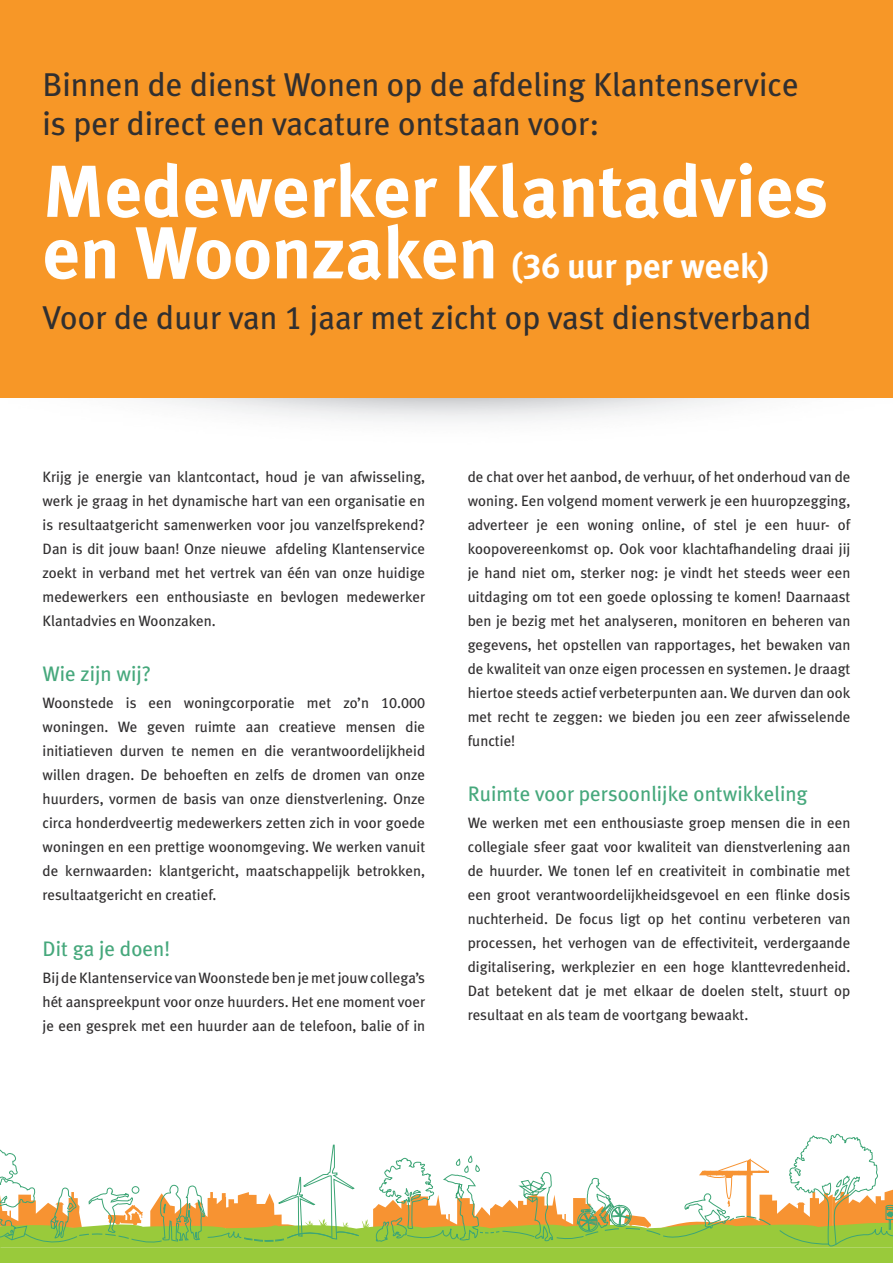
<style>
.page{position:relative;width:893px;height:1263px;background:#fff}
.page>*{position:absolute;margin:0;border:0;box-sizing:border-box;transform-origin:0 0}
.t1{font:700 73.5px "Meta Plus Lining";color:#fff}
.t2{font:700 34.5px "Meta Plus Lining";color:#fff}
.t3{font:33px/39px "Meta Plus Lining";color:#312f30}
.t4{font:21px "Meta Plus Lining";color:#46a87c}
.t5{font:15px/24px "Meta Plus Lining";color:#312f30;text-align:justify}
.s1{font-size:73.5px}
</style>
<div class="page">
<div style="left:0;top:0;width:893px;height:398px;background:#f79727"></div>
<div style="left:0;top:1245px;width:893px;height:18px;background:#99ca3b"></div>
<svg style="left:0;top:1133px;width:893px;height:114px"></svg>
<h3 class="t3" style="left:43px;top:65px;width:758px">Binnen de dienst Wonen op de afdeling Klantenservice is per direct een vacature ontstaan voor:</h3>
<h1 class="t1" style="left:43px;top:149px;width:787px">Medewerker Klantadvies</h1>
<h2 class="t2" style="left:43px;top:246px;width:729px"><span class="s1">en Woonzaken</span> (36 uur per week)</h2>
<h3 class="t3" style="left:43px;top:298px;width:771px">Voor de duur van 1 jaar met zicht op vast dienstverband</h3>
<p class="t5" style="left:43px;top:464px;width:384px">Krijg je energie van klantcontact, houd je van afwisseling, werk je graag in het dynamische hart van een organisatie en is resultaatgericht samenwerken voor jou vanzelfsprekend?<br>Dan is dit jouw baan! Onze nieuwe afdeling Klantenservice zoekt in verband met het vertrek van één van onze huidige medewerkers een enthousiaste en bevlogen medewerker Klantadvies en Woonzaken.</p>
<h3 class="t4" style="left:43px;top:662px;width:110px">Wie zijn wij?</h3>
<p class="t5" style="left:43px;top:691px;width:384px">Woonstede is een woningcorporatie met zo’n 10.000 woningen. We geven ruimte aan creatieve mensen die initiatieven durven te nemen en die verantwoordelijkheid willen dragen. De behoeften en zelfs de dromen van onze huurders, vormen de basis van onze dienstverlening. Onze circa honderdveertig medewerkers zetten zich in voor goede woningen en een prettige woonomgeving. We werken vanuit de kernwaarden: klantgericht, maatschappelijk betrokken, resultaatgericht en creatief.</p>
<h3 class="t4" style="left:43px;top:936px;width:129px">Dit ga je doen!</h3>
<p class="t5" style="left:43px;top:965px;width:384px">Bij de Klantenservice van Woonstede ben je met jouw collega’s hét aanspreekpunt voor onze huurders. Het ene moment voer je een gesprek met een huurder aan de telefoon, balie of in</p>
<p class="t5" style="left:468px;top:464px;width:384px">de chat over het aanbod, de verhuur, of het onderhoud van de woning. Een volgend moment verwerk je een huuropzegging, adverteer je een woning online, of stel je een huur- of koopovereenkomst op. Ook voor klachtafhandeling draai jij je hand niet om, sterker nog: je vindt het steeds weer een uitdaging om tot een goede oplossing te komen! Daarnaast ben je bezig met het analyseren, monitoren en beheren van gegevens, het opstellen van rapportages, het bewaken van de kwaliteit van onze eigen processen en systemen. Je draagt hiertoe steeds actief verbeterpunten aan. We durven dan ook met recht te zeggen: we bieden jou een zeer afwisselende functie!</p>
<h3 class="t4" style="left:468px;top:782px;width:341px">Ruimte voor persoonlijke ontwikkeling</h3>
<p class="t5" style="left:468px;top:811px;width:384px">We werken met een enthousiaste groep mensen die in een collegiale sfeer gaat voor kwaliteit van dienstverlening aan de huurder. We tonen lef en creativiteit in combinatie met een groot verantwoordelijkheidsgevoel en een flinke dosis nuchterheid. De focus ligt op het continu verbeteren van processen, het verhogen van de effectiviteit, verdergaande digitalisering, werkplezier en een hoge klanttevredenheid.<br>Dat betekent dat je met elkaar de doelen stelt, stuurt op resultaat en als team de voortgang bewaakt.</p>
</div>
